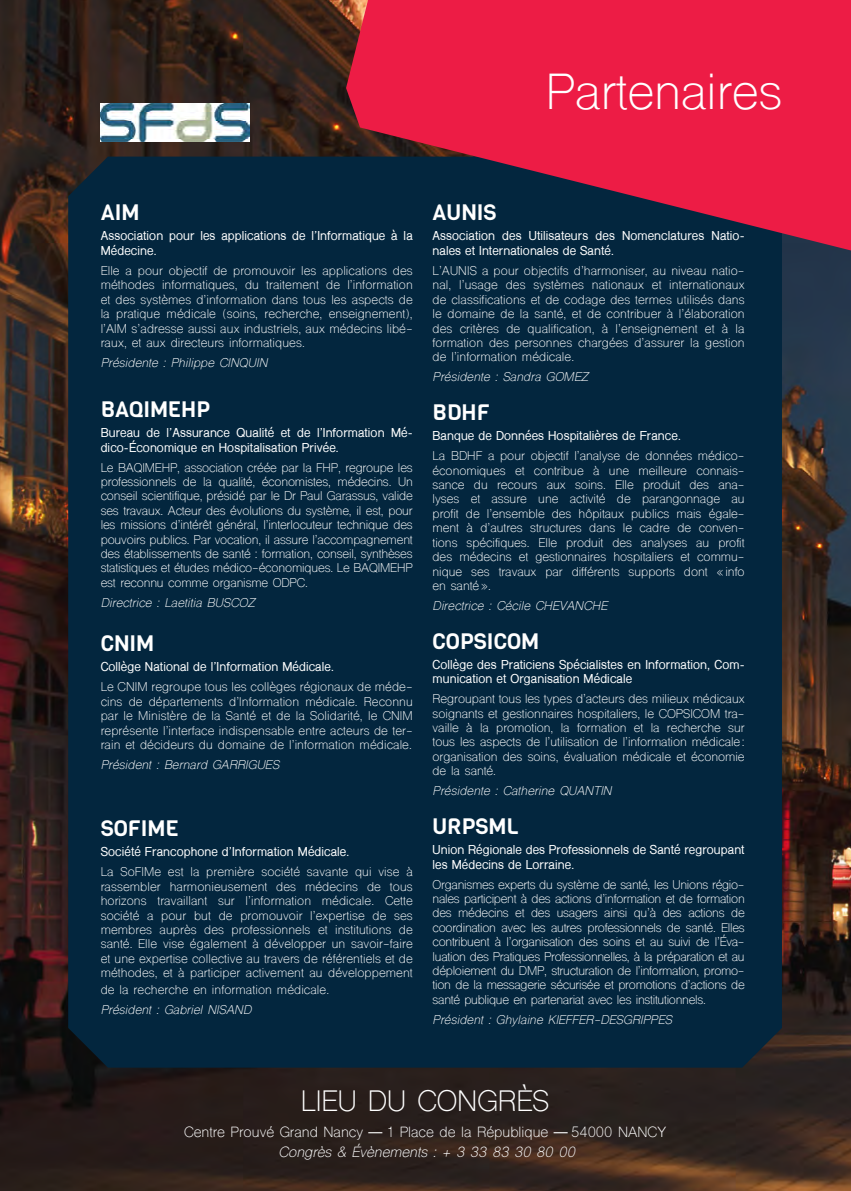
<style>
.page{position:relative;width:851px;height:1191px;background:#fff}
.page>*{position:absolute;margin:0;border:0;box-sizing:border-box;transform-origin:0 0}
.t1{font:48px "Shree Dev 0714";color:#fff}
.t2{font:28px "Shree Dev 0714";color:#fff}
.Style_de_paragraphe{font:22px "Viga";color:#fff}
.t3{font:14px "Shree Dev 0714";color:#fff}
.t4{font:italic 14px "Shree Dev 0714";color:#fff}
.t5{font:12px/14.4px "Shree Dev 0714";letter-spacing:.01em;color:#fff;text-align:justify}
.t6{font:700 12px/14.4px "Shree Dev 0714";letter-spacing:.01em;color:#fff}
.t7{font:italic 12px "Shree Dev 0714";letter-spacing:.01em;color:#fff}
.s1{font-family:"Ubuntu"}
</style>
<div class="page">
<img style="left:0;top:0;width:850px;height:1191px">
<div style="left:68px;top:157px;width:713px;height:910px;background:#03263e"></div>
<svg style="left:346px;top:0;width:504px;height:250px;background:#b21e42"></svg>
<img style="left:101px;top:103px;width:148px;height:39px">
<p class="t1" style="left:546px;top:63px;width:237px">Partenaires</p>
<p class="Style_de_paragraphe" style="left:101px;top:198px;width:40px">AIM</p>
<p class="t6" style="left:101px;top:229px;width:313px">Association pour les applications de l’Informatique à la<br>Médecine.</p>
<p class="t5" style="left:101px;top:265px;width:313px">Elle a pour objectif de promouvoir les applications des méthodes informatiques, du traitement de l’information et des systèmes d’information dans tous les aspects de la pratique médicale (soins, recherche, enseignement), l’AIM s’adresse aussi aux industriels, aux médecins libé&shy;raux, et aux directeurs informatiques.</p>
<p class="t7" style="left:101px;top:355px;width:168px">Présidente : Philippe CINQUIN</p>
<p class="Style_de_paragraphe" style="left:101px;top:395px;width:111px">BAQIMEHP</p>
<p class="t6" style="left:101px;top:426px;width:313px">Bureau de l’Assurance Qualité et de l’Information Mé&shy;dico-Économique en Hospitalisation Privée.</p>
<p class="t5" style="left:101px;top:461px;width:313px">Le BAQIMEHP, association créée par la FHP, regroupe les professionnels de la qualité, économistes, médecins. Un conseil scientifique, présidé par le Dr Paul Garassus, valide ses travaux. Acteur des évolutions du système, il est, pour les missions d’intérêt général, l’interlocuteur technique des pouvoirs publics. Par vocation, il assure l’accompagnement des établissements de santé : formation, conseil, synthèses statistiques et études médico-économiques. Le BAQIMEHP est reconnu comme organisme ODPC.</p>
<p class="t7" style="left:101px;top:595px;width:155px">Directrice : Laetitia BUSCOZ</p>
<p class="Style_de_paragraphe" style="left:101px;top:629px;width:55px">CNIM</p>
<p class="t6" style="left:101px;top:660px;width:234px">Collège National de l’Information Médicale.</p>
<p class="t5" style="left:101px;top:681px;width:313px">Le CNIM regroupe tous les collèges régionaux de méde&shy;cins de départements d’Information médicale. Reconnu par le Ministère de la Santé et de la Solidarité, le CNIM représente l’interface indispensable entre acteurs de ter&shy;rain et décideurs du domaine de l’information médicale.</p>
<p class="t7" style="left:101px;top:757px;width:180px">Président : Bernard GARRIGUES</p>
<p class="Style_de_paragraphe" style="left:101px;top:814px;width:80px">SOFIME</p>
<p class="t6" style="left:101px;top:845px;width:250px">Société Francophone d’Information Médicale.</p>
<p class="t5" style="left:101px;top:866px;width:313px">La SoFIMe est la première société savante qui vise à rassembler harmonieusement des médecins de tous horizons travaillant sur l’information médicale. Cette société a pour but de promouvoir l’expertise de ses membres auprès des professionnels et institutions de santé. Elle vise également à développer un savoir-faire et une expertise collective au travers de référentiels et de méthodes, et à participer activement au développement</p>
<p class="t5" style="left:101px;top:984px;width:230px">de la recherche en information médicale.</p>
<p class="t7" style="left:101px;top:1002px;width:152px">Président : Gabriel NISAND</p>
<p class="Style_de_paragraphe" style="left:432px;top:198px;width:65px">AUNIS</p>
<p class="t6" style="left:432px;top:229px;width:313px">Association des Utilisateurs des Nomenclatures Natio&shy;nales et Internationales de Santé.</p>
<p class="t5" style="left:432px;top:265px;width:313px">L’AUNIS a pour objectifs d’harmoniser, au niveau natio&shy;nal, l’usage des systèmes nationaux et internationaux de classifications et de codage des termes utilisés dans le domaine de la santé, et de contribuer à l’élaboration des critères de qualification, à l’enseignement et à la formation des personnes chargées d’assurer la gestion de l’information médicale.</p>
<p class="t7" style="left:432px;top:370px;width:157px">Présidente : Sandra GOMEZ</p>
<p class="Style_de_paragraphe" style="left:432px;top:398px;width:59px">BDHF</p>
<p class="t6" style="left:432px;top:429px;width:250px">Banque de Données Hospitalières de France.</p>
<p class="t5" style="left:432px;top:450px;width:313px">La BDHF a pour objectif l’analyse de données médico&shy;économiques et contribue à une meilleure connais&shy;sance du recours aux soins. Elle produit des ana&shy;lyses et assure une activité de parangonnage au profit de l’ensemble des hôpitaux publics mais égale&shy;ment à d’autres structures dans le cadre de conven&shy;tions spécifiques. Elle produit des analyses au profit des médecins et gestionnaires hospitaliers et commu&shy;nique ses travaux par différents supports dont «info en santé».</p>
<p class="t7" style="left:432px;top:598px;width:176px">Directrice : Cécile CHEVANCHE</p>
<p class="Style_de_paragraphe" style="left:432px;top:626px;width:108px">COPSICOM</p>
<p class="t6" style="left:432px;top:657px;width:313px">Collège des Praticiens Spécialistes en Information, Com&shy;munication et Organisation Médicale</p>
<p class="t5" style="left:432px;top:693px;width:313px">Regroupant tous les types d’acteurs des milieux médicaux soignants et gestionnaires hospitaliers, le COPSICOM tra&shy;vaille à la promotion, la formation et la recherche sur tous les aspects de l’utilisation de l’information médicale: organisation des soins, évaluation médicale et économie de la santé.</p>
<p class="t7" style="left:432px;top:784px;width:180px">Présidente : Catherine QUANTIN</p>
<p class="Style_de_paragraphe" style="left:432px;top:811px;width:87px">URPSML</p>
<p class="t6" style="left:432px;top:842px;width:313px">Union Régionale des Professionnels de Santé regroupant les Médecins de Lorraine.</p>
<p class="t5" style="left:432px;top:878px;width:313px">Organismes experts du système de santé, les Unions régio&shy;nales participent à des actions d’information et de formation des médecins et des usagers ainsi qu’à des actions de coordination avec les autres professionnels de santé. Elles contribuent à l’organisation des soins et au suivi de l’Éva&shy;luation des Pratiques Professionnelles, à la préparation et au déploiement du DMP, structuration de l’information, promo&shy;tion de la messagerie sécurisée et promotions d’actions de santé publique en partenariat avec les institutionnels.</p>
<p class="t7" style="left:432px;top:1012px;width:241px">Président : Ghylaine KIEFFER-DESGRIPPES</p>
<p class="t2" style="left:301px;top:1084px;width:250px">LIEU DU CONGRÈS</p>
<p class="t3" style="left:184px;top:1123px;width:483px">Centre Prouvé Grand Nancy <span class="s1">—</span> 1 Place de la République <span class="s1">—</span> 54000 NANCY</p>
<p class="t4" style="left:278px;top:1143px;width:298px">Congrès &amp; Évènements : + 3 33 83 30 80 00</p>
</div>
